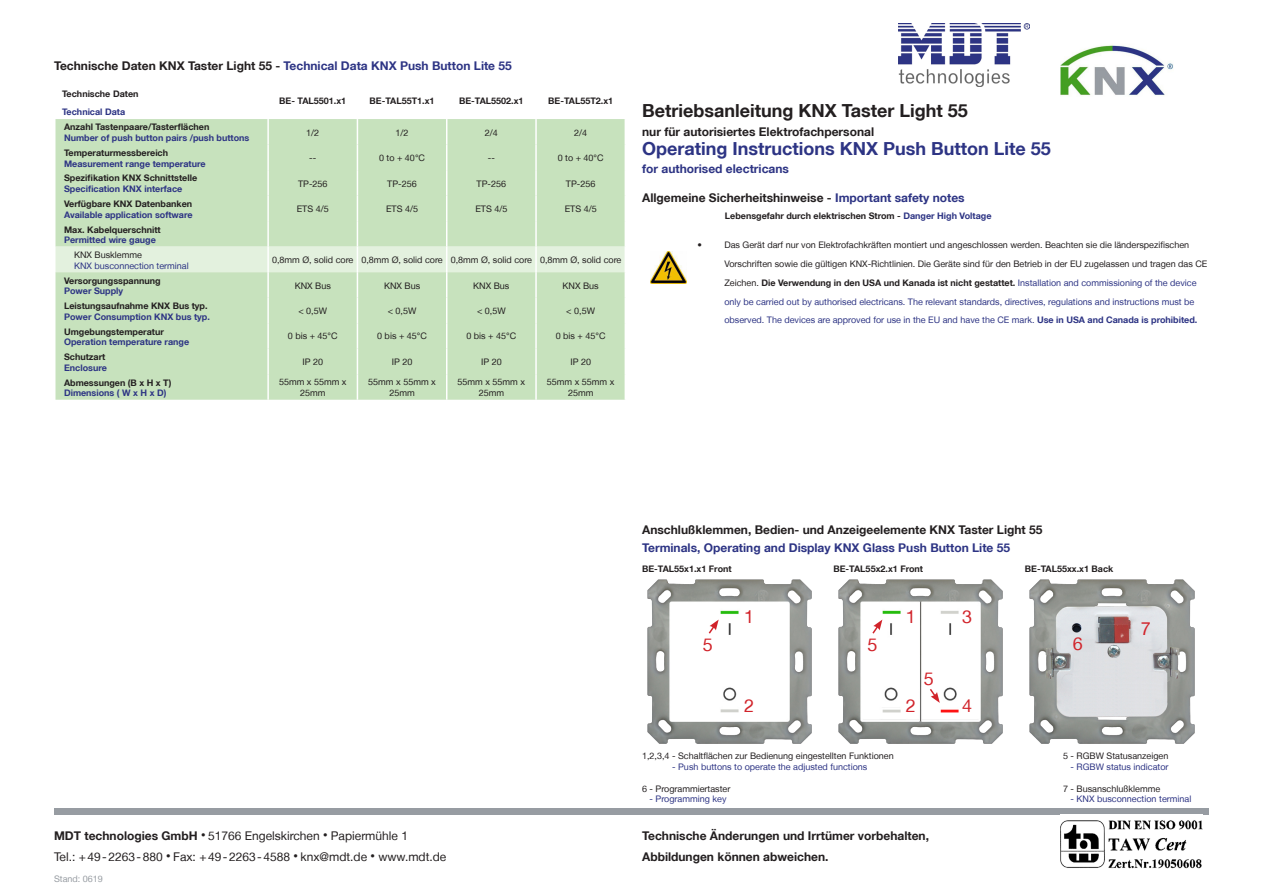
<style>
.page{position:relative;width:1263px;height:893px;background:#fff}
.page>*{position:absolute;margin:0;border:0;box-sizing:border-box;transform-origin:0 0}
.t1{font:700 18px "Helvetica Neue LT";color:#2d3484}
.t2{font:700 18px "Helvetica Neue LT";color:#231f20}
.t3{font:18px "Helvetica Neue LT";color:#d1232a}
.t4{font:700 12px/21px "Helvetica Neue LT";color:#231f20}
.t5{font:12px/21px "Helvetica Neue LT";color:#231f20}
.t6{font:700 12px "Helvetica Neue LT";color:#2d3484}
.td-data{font:9px/18.8px "Helvetica Neue LT";color:#231f20}
.td-data-2{font:700 9px/10.8px "Helvetica Neue LT";color:#231f20}
.td-data-centered{font:9px/10.8px "Helvetica Neue LT";color:#231f20;text-align:center}
.td-data-3{font:700 9px/10.8px "Helvetica Neue LT";color:#2d3484}
.td-data-4{font:9px "Helvetica Neue LT";color:#2d3484}
.td-title{font:700 9px/18px "Helvetica Neue LT";color:#231f20}
.t7{font:9px "Helvetica Neue LT";color:#979ca2}
.s1{color:#2d3484}
.s2{color:#231f20}
.s3{font-weight:700}
.s4{font-weight:700;color:#2d3484}
.s5{font-size:9px}
</style>
<div class="page">
<div style="left:54px;top:808px;width:1155px;height:6px;background:#979ca2"></div>
<img style="left:1060px;top:820px;width:142px;height:49px">
<svg style="left:56px;top:119px;width:569px;height:281px"></svg>
<img style="left:899px;top:24px;width:131px;height:62px">
<img style="left:1061px;top:44px;width:112px;height:52px">
<img style="left:651px;top:252px;width:35px;height:31px">
<img style="left:647px;top:579px;width:165px;height:165px">
<img style="left:838px;top:579px;width:165px;height:165px">
<svg style="left:707px;top:620px;width:12px;height:15px"></svg>
<img style="left:1029px;top:579px;width:166px;height:165px">
<svg style="left:871px;top:620px;width:11px;height:15px"></svg>
<svg style="left:928px;top:687px;width:12px;height:16px"></svg>
<p class="t4" style="left:54px;top:55px;width:459px">Technische Daten KNX Taster Light 55 - <span class="s1">Technical Data KNX Push Button Lite 55</span></p>
<p class="td-title" style="left:62px;top:84px;width:78px">Technische Daten<br><span class="s1">Technical Data</span></p>
<p class="td-title" style="left:279px;top:92px;width:69px">BE- TAL5501.x1</p>
<p class="td-title" style="left:370px;top:92px;width:67px">BE-TAL55T1.x1</p>
<p class="td-title" style="left:459px;top:92px;width:66px">BE-TAL5502.x1</p>
<p class="td-title" style="left:548px;top:92px;width:67px">BE-TAL55T2.x1</p>
<p class="td-data-2" style="left:64px;top:122px;width:147px">Anzahl Tastenpaare/Tasterflächen</p>
<p class="td-data-3" style="left:64px;top:132px;width:187px">Number of push button pairs /push buttons</p>
<p class="td-data-centered" style="left:306px;top:127px;width:15px">1/2</p>
<p class="td-data-centered" style="left:396px;top:127px;width:15px">1/2</p>
<p class="td-data-centered" style="left:485px;top:127px;width:15px">2/4</p>
<p class="td-data-centered" style="left:574px;top:127px;width:15px">2/4</p>
<p class="td-data-2" style="left:64px;top:147px;width:106px">Temperaturmessbereich</p>
<p class="td-data-3" style="left:64px;top:158px;width:143px">Measurement range temperature</p>
<p class="td-data-centered" style="left:309px;top:153px;width:9px">--</p>
<p class="td-data-centered" style="left:379px;top:153px;width:48px">0 to + 40°C</p>
<p class="td-data-centered" style="left:488px;top:153px;width:9px">--</p>
<p class="td-data-centered" style="left:558px;top:153px;width:48px">0 to + 40°C</p>
<p class="td-data-2" style="left:64px;top:173px;width:135px">Spezifikation KNX Schnittstelle<br><span class="s1">Specification KNX interface</span></p>
<p class="td-data-centered" style="left:298px;top:178px;width:31px">TP-256</p>
<p class="td-data-centered" style="left:387px;top:178px;width:31px">TP-256</p>
<p class="td-data-centered" style="left:477px;top:178px;width:31px">TP-256</p>
<p class="td-data-centered" style="left:566px;top:178px;width:31px">TP-256</p>
<p class="td-data-3" style="left:64px;top:198px;width:130px"><span class="s2">Verfügbare KNX Datenbanken<br></span>Available application software</p>
<p class="td-data-centered" style="left:297px;top:204px;width:34px">ETS 4/5</p>
<p class="td-data-centered" style="left:386px;top:204px;width:34px">ETS 4/5</p>
<p class="td-data-centered" style="left:475px;top:204px;width:34px">ETS 4/5</p>
<p class="td-data-centered" style="left:565px;top:204px;width:34px">ETS 4/5</p>
<p class="td-data-2" style="left:64px;top:224px;width:98px">Max. Kabelquerschnitt</p>
<p class="td-data-3" style="left:64px;top:234px;width:93px">Permitted wire gauge</p>
<p class="td-data" style="left:74px;top:245px;width:69px">KNX Busklemme</p>
<p class="td-data-4" style="left:74px;top:260px;width:116px">KNX busconnection terminal</p>
<p class="td-data-centered" style="left:272px;top:254px;width:83px">0,8mm Ø, solid core</p>
<p class="td-data-centered" style="left:361px;top:254px;width:83px">0,8mm Ø, solid core</p>
<p class="td-data-centered" style="left:451px;top:254px;width:83px">0,8mm Ø, solid core</p>
<p class="td-data-centered" style="left:540px;top:254px;width:83px">0,8mm Ø, solid core</p>
<p class="td-data-2" style="left:64px;top:275px;width:98px">Versorgungsspannung<br><span class="s1">Power Supply</span></p>
<p class="td-data-centered" style="left:295px;top:280px;width:38px">KNX Bus</p>
<p class="td-data-centered" style="left:384px;top:280px;width:38px">KNX Bus</p>
<p class="td-data-centered" style="left:473px;top:280px;width:38px">KNX Bus</p>
<p class="td-data-centered" style="left:563px;top:280px;width:38px">KNX Bus</p>
<p class="td-data-2" style="left:64px;top:300px;width:147px">Leistungsaufnahme KNX Bus typ.<br><span class="s1">Power Consumption KNX bus typ.</span></p>
<p class="td-data-centered" style="left:298px;top:306px;width:30px">&lt; 0,5W</p>
<p class="td-data-centered" style="left:388px;top:306px;width:30px">&lt; 0,5W</p>
<p class="td-data-centered" style="left:477px;top:306px;width:30px">&lt; 0,5W</p>
<p class="td-data-centered" style="left:566px;top:306px;width:30px">&lt; 0,5W</p>
<p class="td-data-2" style="left:64px;top:326px;width:101px">Umgebungstemperatur</p>
<p class="td-data-3" style="left:64px;top:337px;width:127px">Operation temperature range</p>
<p class="td-data-centered" style="left:288px;top:330px;width:51px">0 bis + 45°C</p>
<p class="td-data-centered" style="left:377px;top:330px;width:51px">0 bis + 45°C</p>
<p class="td-data-centered" style="left:466px;top:330px;width:51px">0 bis + 45°C</p>
<p class="td-data-centered" style="left:556px;top:330px;width:51px">0 bis + 45°C</p>
<p class="td-data-2" style="left:64px;top:351px;width:43px">Schutzart</p>
<p class="td-data-3" style="left:64px;top:362px;width:44px">Enclosure</p>
<p class="td-data-centered" style="left:302px;top:356px;width:22px">IP 20</p>
<p class="td-data-centered" style="left:392px;top:356px;width:22px">IP 20</p>
<p class="td-data-centered" style="left:481px;top:356px;width:22px">IP 20</p>
<p class="td-data-centered" style="left:570px;top:356px;width:22px">IP 20</p>
<p class="td-data-2" style="left:64px;top:377px;width:109px">Abmessungen (B x H x T)</p>
<p class="td-data-3" style="left:64px;top:388px;width:104px">Dimensions ( W x H x D)</p>
<p class="td-data-centered" style="left:279px;top:376px;width:69px">55mm x 55mm x<br>25mm</p>
<p class="td-data-centered" style="left:368px;top:376px;width:69px">55mm x 55mm x<br>25mm</p>
<p class="td-data-centered" style="left:458px;top:376px;width:69px">55mm x 55mm x<br>25mm</p>
<p class="td-data-centered" style="left:547px;top:376px;width:69px">55mm x 55mm x<br>25mm</p>
<p class="t2" style="left:642px;top:99px;width:327px">Betriebsanleitung KNX Taster Light 55</p>
<p class="t4" style="left:642px;top:121px;width:233px">nur für autorisiertes Elektrofachpersonal</p>
<p class="t1" style="left:642px;top:137px;width:410px">Operating Instructions KNX Push Button Lite 55</p>
<p class="t6" style="left:642px;top:162px;width:148px">for authorised electricans</p>
<p class="t4" style="left:642px;top:187px;width:324px">Allgemeine Sicherheitshinweise - <span class="s1">Important safety notes</span></p>
<p class="td-data-2" style="left:725px;top:210px;width:268px">Lebensgefahr durch elektrischen Strom - <span class="s1">Danger High Voltage</span></p>
<p class="td-data" style="left:697px;top:236px;width:6px">•</p>
<p class="td-data" style="left:724px;top:236px;width:484px">Das Gerät darf nur von Elektrofachkräften montiert und angeschlossen werden. Beachten sie die länderspezifischen Vorschriften sowie die gültigen KNX-Richtlinien. Die Geräte sind für den Betrieb in der EU zugelassen und tragen das CE Zeichen. <span class="s3">Die Verwendung in den USA und Kanada ist nicht gestattet.</span> <span class="s1">Installation and commissioning of the device only be carried out by authorised electricans. The relevant standards, directives, regulations and instructions must be observed. The devices are approved for use in the EU and have the CE mark.</span> <span class="s4">Use in USA and Canada is prohibited.</span></p>
<p class="t5" style="left:54px;top:825px;width:394px"><span class="s3">MDT technologies GmbH</span> <span class="s5">•</span> 51766 Engelskirchen <span class="s5">•</span> Papiermühle 1<br>Tel.: +49-2263-880 <span class="s5">•</span> Fax: +49-2263-4588 <span class="s5">•</span> knx@mdt.de <span class="s5">•</span> www.mdt.de</p>
<p class="t7" style="left:54px;top:873px;width:50px">Stand: 0619</p>
<p class="t4" style="left:642px;top:520px;width:402px;line-height:18.8px">Anschlußklemmen, Bedien- und Anzeigeelemente KNX Taster Light 55<br><span class="s1">Terminals, Operating and Display KNX Glass Push Button Lite 55</span></p>
<p class="td-data-2" style="left:642px;top:563px;width:91px">BE-TAL55x1.x1 Front</p>
<p class="td-data-2" style="left:833px;top:563px;width:91px">BE-TAL55x2.x1 Front</p>
<p class="t3" style="left:744px;top:606px;width:12px">1</p>
<p class="t3" style="left:906px;top:606px;width:12px">1</p>
<p class="t3" style="left:962px;top:606px;width:12px">3</p>
<p class="td-data-2" style="left:1025px;top:563px;width:90px">BE-TAL55xx.x1 Back</p>
<p class="t3" style="left:703px;top:634px;width:12px">5</p>
<p class="t3" style="left:867px;top:634px;width:12px">5</p>
<p class="t3" style="left:1073px;top:632px;width:12px">6</p>
<p class="t3" style="left:924px;top:668px;width:12px">5</p>
<p class="t3" style="left:744px;top:695px;width:12px">2</p>
<p class="t3" style="left:906px;top:695px;width:12px">2</p>
<p class="t3" style="left:962px;top:695px;width:12px">4</p>
<p class="t3" style="left:1141px;top:618px;width:12px">7</p>
<p class="td-data" style="left:642px;top:746px;width:253px">1,2,3,4 - Schaltflächen zur Bedienung eingestellten Funktionen</p>
<p class="td-data-4" style="left:672px;top:761px;width:197px">- Push buttons to operate the adjusted functions</p>
<p class="td-data" style="left:642px;top:779px;width:90px">6 - Programmiertaster</p>
<p class="td-data-4" style="left:650px;top:794px;width:78px">- Programming key</p>
<p class="t4" style="left:642px;top:825px;width:288px">Technische Änderungen und Irrtümer vorbehalten,<br>Abbildungen können abweichen.</p>
<p class="td-data" style="left:1063px;top:746px;width:107px">5 - RGBW Statusanzeigen</p>
<p class="td-data-4" style="left:1070px;top:761px;width:100px">- RGBW status indicator</p>
<p class="td-data" style="left:1063px;top:779px;width:99px">7 - Busanschlußklemme</p>
<p class="td-data-4" style="left:1070px;top:794px;width:122px">- KNX busconnection terminal</p>
</div>
